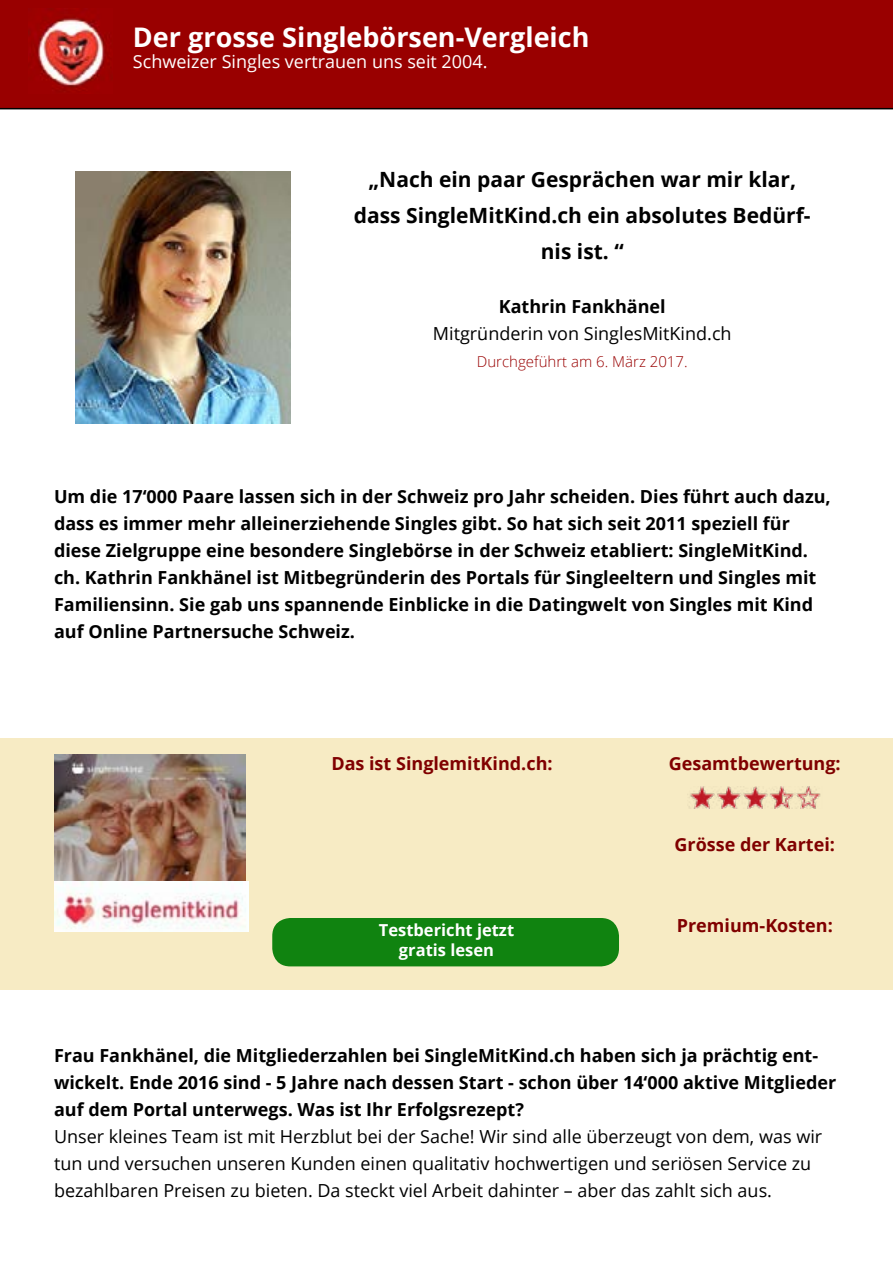
<style>
.page{position:relative;width:893px;height:1263px;background:#fff}
.page>*{position:absolute;margin:0;border:0;box-sizing:border-box;transform-origin:0 0}
.t1{font:700 27px "Open Sans";color:#fff}
.t2{font:700 21px/36px "Open Sans";color:#000;text-align:center}
.t3{font:700 18px/27px "Open Sans";color:#000}
.t4{font:18px/27px "Open Sans";color:#000}
.t5{font:700 18px "Open Sans";color:#800000}
.t6{font:18px "Open Sans";color:#fff}
.t7{font:700 16.5px "Open Sans";color:#fff}
.t8{font:300 15px "Open Sans";color:#900}
</style>
<div class="page">
<div style="left:0;top:0;width:893px;height:109px;background:#900"></div>
<img style="left:28px;top:9px;width:84px;height:84px">
<img style="left:75px;top:171px;width:216px;height:252px">
<div style="left:0;top:738px;width:893px;height:252px;background:#f7ebc4"></div>
<img style="left:54px;top:755px;width:191px;height:126px">
<img style="left:54px;top:881px;width:194px;height:50px">
<img style="left:689px;top:786px;width:132px;height:23px">
<div style="left:272px;top:918px;width:347px;height:48px;background:#108310;border-radius:18px"></div>
<h1 class="t1" style="left:133px;top:18px;width:458px">Der grosse Singlebörsen-Vergleich</h1>
<p class="t6" style="left:133px;top:49px;width:356px">Schweizer Singles vertrauen uns seit 2004.</p>
<p class="t2" style="left:354px;top:161px;width:458px">„Nach ein paar Gesprächen war mir klar, dass SingleMitKind.ch ein absolutes Bedürf&shy;nis ist. “</p>
<p class="t3" style="left:499px;top:293px;width:169px">Kathrin Fankhänel</p>
<p class="t4" style="left:433px;top:320px;width:300px">Mitgründerin von SinglesMitKind.ch</p>
<p class="t8" style="left:477px;top:352px;width:212px">Durchgeführt am 6. März 2017.</p>
<p class="t3" style="left:54px;top:483px;width:778px">Um die 17‘000 Paare lassen sich in der Schweiz pro Jahr scheiden. Dies führt auch dazu, dass es immer mehr alleinerziehende Singles gibt. So hat sich seit 2011 speziell für diese Zielgruppe eine besondere Singlebörse in der Schweiz etabliert: SingleMitKind. ch. Kathrin Fankhänel ist Mitbegründerin des Portals für Singleeltern und Singles mit Familiensinn. Sie gab uns spannende Einblicke in die Datingwelt von Singles mit Kind auf Online Partnersuche Schweiz.</p>
<p class="t5" style="left:331px;top:751px;width:223px">Das ist SinglemitKind.ch:</p>
<p class="t5" style="left:669px;top:751px;width:173px">Gesamtbewertung:</p>
<p class="t5" style="left:674px;top:832px;width:162px">Grösse der Kartei:</p>
<p class="t7" style="left:379px;top:919px;width:137px">Testbericht jetzt</p>
<p class="t5" style="left:677px;top:913px;width:158px">Premium-Kosten:</p>
<p class="t7" style="left:399px;top:938px;width:97px">gratis lesen</p>
<p class="t3" style="left:54px;top:1042px;width:784px">Frau Fankhänel, die Mitgliederzahlen bei SingleMitKind.ch haben sich ja prächtig ent&shy;wickelt. Ende 2016 sind - 5 Jahre nach dessen Start - schon über 14‘000 aktive Mitglieder auf dem Portal unterwegs. Was ist Ihr Erfolgsrezept?</p>
<p class="t4" style="left:54px;top:1123px;width:770px">Unser kleines Team ist mit Herzblut bei der Sache! Wir sind alle überzeugt von dem, was wir tun und versuchen unseren Kunden einen qualitativ hochwertigen und seriösen Service zu bezahlbaren Preisen zu bieten. Da steckt viel Arbeit dahinter – aber das zahlt sich aus.</p>
</div>
